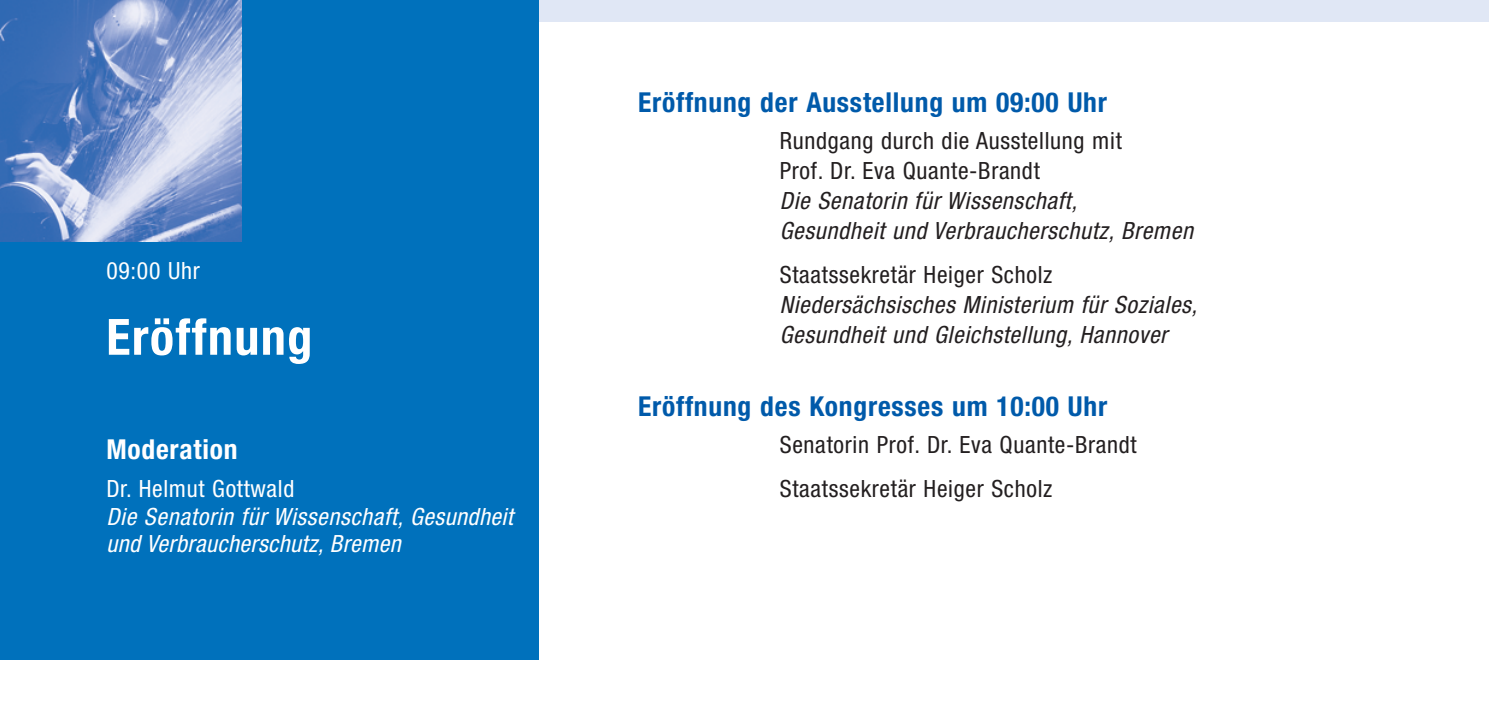
<style>
.page{position:relative;width:1489px;height:709px;background:#fff}
.page>*{position:absolute;margin:0;border:0;box-sizing:border-box;transform-origin:0 0}
.t1{font:700 condensed 50px "Helvetica Neue";letter-spacing:.03em;color:#fff}
.t2{font:700 condensed 27.5px "Helvetica Neue";letter-spacing:.03em;color:#005aaa}
.t3{font:700 condensed 27.5px "Helvetica Neue";letter-spacing:.03em;color:#fff}
.t4{font:italic condensed 23.75px/30px "Helvetica Neue";letter-spacing:.03em;color:#231f20}
.t5{font:condensed 23.75px/30px "Helvetica Neue";letter-spacing:.03em;color:#231f20}
.t6{font:italic condensed 23.75px/27.5px "Helvetica Neue";letter-spacing:.03em;color:#fff}
.t7{font:condensed 23.75px "Helvetica Neue";letter-spacing:.03em;color:#fff}
</style>
<div class="page">
<div style="left:0;top:0;width:1488px;height:21px;background:#e0e7f5"></div>
<div style="left:0;top:0;width:539px;height:659px;background:#0071bc"></div>
<img style="left:0;top:0;width:241px;height:241px">
<p class="t7" style="left:106px;top:262px;width:95px">09:00 Uhr</p>
<h1 class="t1" style="left:106px;top:319px;width:207px">Eröffnung</h1>
<p class="t3" style="left:106px;top:439px;width:133px">Moderation</p>
<p class="t7" style="left:106px;top:480px;width:189px">Dr. Helmut Gottwald</p>
<p class="t6" style="left:106px;top:504px;width:408px">Die Senatorin für Wissenschaft, Gesundheit und Verbraucherschutz, Bremen</p>
<p class="t2" style="left:638px;top:92px;width:470px">Eröffnung der Ausstellung um 09:00 Uhr</p>
<p class="t5" style="left:779px;top:127px;width:343px">Rundgang durch die Ausstellung mit<br>Prof. Dr. Eva Quante-Brandt</p>
<p class="t4" style="left:779px;top:187px;width:419px">Die Senatorin für Wissenschaft,<br>Gesundheit und Verbraucherschutz, Bremen</p>
<p class="t5" style="left:779px;top:262px;width:274px">Staatssekretär Heiger Scholz</p>
<p class="t4" style="left:779px;top:292px;width:423px">Niedersächsisches Ministerium für Soziales,<br>Gesundheit und Gleichstellung, Hannover</p>
<p class="t2" style="left:638px;top:396px;width:470px">Eröffnung des Kongresses um 10:00 Uhr</p>
<p class="t5" style="left:779px;top:424px;width:358px;line-height:44.2px">Senatorin Prof. Dr. Eva Quante-Brandt<br>Staatssekretär Heiger Scholz</p>
</div>
